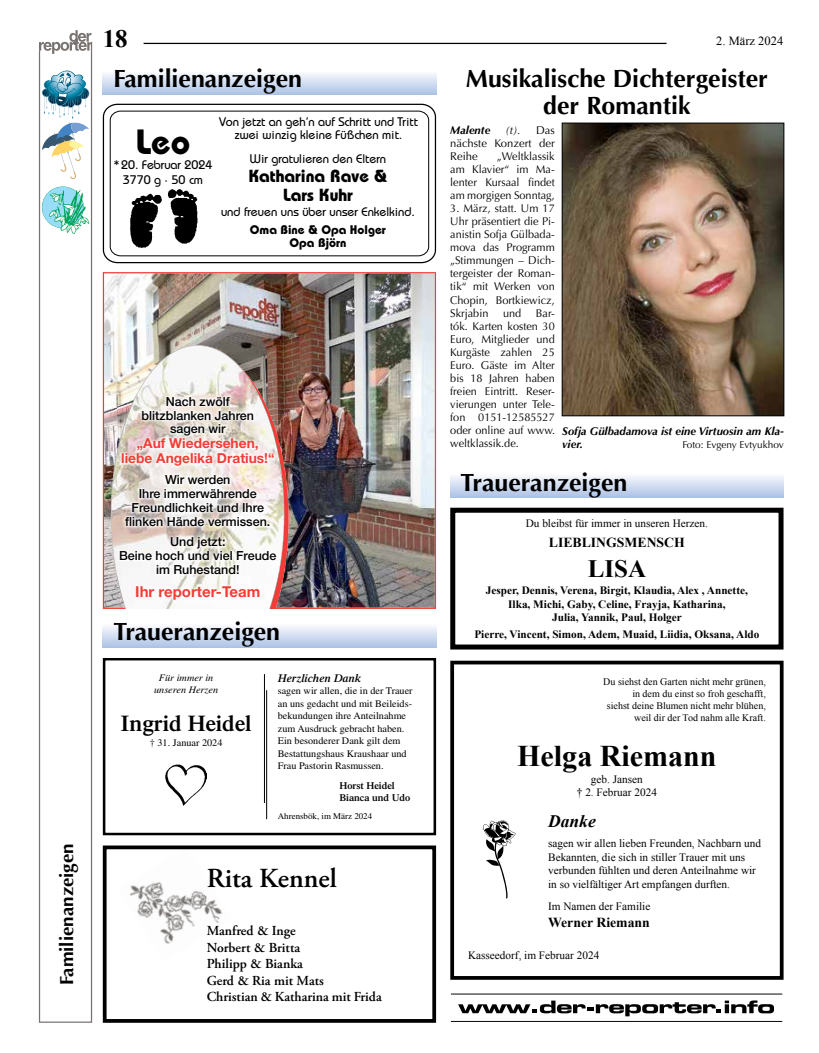
<style>
.page{position:relative;width:819px;height:1053px;background:#fff}
.page>*{position:absolute;margin:0;border:0;box-sizing:border-box;transform-origin:0 0}
.t1{font:700 35px "Bauhaus";color:#000}
.t2{font:700 30px "Times New Roman";color:#000}
.t3{font:600 27.5px "Adobe Garamond Pro";color:#000}
.t4{font:700 25px/27.5px "Optima";color:#000;text-align:center}
.t5{font:700 25px "Times New Roman";color:#000}
.t6{font:600 22.5px "Times LT Std";color:#000}
.t7{font:700 18.75px "Optima";color:#000}
.t8{font:700 17.5px/18.8px "Bauhaus";color:#000;text-align:center}
.t9{font:italic 700 17.5px "Times New Roman";color:#000}
.t10{font:700 15px "Helvetica Neue";color:#f13d37}
.t11{font:600 13.75px/16.5px "Adobe Garamond Pro";color:#000}
.t12{font:700 13.75px/15px "Helvetica Neue";color:#f13d37;text-align:center}
.t13{font:700 13.75px "Times New Roman";color:#000}
.t14{font:500 12.5px/13.8px "Bauhaus";color:#000;text-align:center}
.t15{font:500 12.5px/13.8px "Helvetica Neue";color:#000;text-align:center}
.t16{font:12.5px "Times New Roman";color:#000}
.t17{font:700 12.5px "Bauhaus";color:#000}
.t18{font:11.25px/13px "Optima";color:#000;text-align:justify}
.t19{font:11.25px/13.5px "Times New Roman";color:#000;text-align:center}
.t20{font:700 11.25px/13.5px "Times New Roman";color:#000;text-align:center}
.t21{font:italic 700 11.25px/13px "Optima";color:#000}
.t22{font:italic 600 11.25px "Times LT Std";color:#000}
.t23{font:italic 11.25px "Optima";color:#000}
.t24{font:10px/12.5px "Times LT Std";color:#000}
.t25{font:10px/12px "Times New Roman";color:#000;text-align:right}
.t26{font:italic 10px/12px "Times LT Std";color:#000;text-align:center}
.t27{font:600 10px/12.5px "Times LT Std";color:#000}
.t28{font:10px "Optima";color:#000}
.t29{font:8.75px "Times LT Std";color:#000}
.s1{font-weight:700}
</style>
<div class="page">
<hr style="left:144px;top:43px;width:522px;height:1px;background:#000">
<img style="left:130px;top:882px;width:92px;height:62px">
<div style="left:103px;top:845px;width:333px;height:177px;border:4px solid #000"></div>
<div style="left:450px;top:660px;width:333px;height:319px;border:4px solid #000"></div>
<svg style="left:482px;top:820px;width:33px;height:78px"></svg>
<div style="left:103px;top:658px;width:333px;height:177px;border:3px solid #000"></div>
<hr style="left:264px;top:674px;width:1px;height:129px;background:#000">
<hr style="left:266px;top:690px;width:1px;height:129px;background:#000">
<img style="left:166px;top:764px;width:40px;height:41px">
<div style="left:103px;top:104px;width:333px;height:159px;border:1px solid #000;border-radius:13px"></div>
<svg style="left:110px;top:110px;width:319px;height:146px"></svg>
<img style="left:127px;top:188px;width:72px;height:61px">
<div style="left:450px;top:507px;width:333px;height:142px;border:5px solid #000"></div>
<img style="left:103px;top:272px;width:333px;height:337px">
<svg style="left:284px;top:350px;width:4px;height:259px"></svg>
<img style="left:111px;top:345px;width:173px;height:264px">
<img style="left:117px;top:394px;width:162px;height:209px">
<img style="left:117px;top:452px;width:20px;height:1px">
<img style="left:117px;top:394px;width:20px;height:58px">
<img style="left:271px;top:572px;width:8px;height:31px">
<img style="left:272px;top:574px;width:7px;height:29px">
<img style="left:117px;top:576px;width:7px;height:27px">
<img style="left:117px;top:577px;width:6px;height:26px">
<svg style="left:39px;top:54px;width:53px;height:968px"></svg>
<svg style="left:39px;top:30px;width:53px;height:24px"></svg>
<svg style="left:42px;top:186px;width:47px;height:48px"></svg>
<svg style="left:42px;top:71px;width:47px;height:108px"></svg>
<svg style="left:103px;top:73px;width:333px;height:22px;background:#cfdcf0"></svg>
<div style="left:103px;top:623px;width:333px;height:24px;background:linear-gradient(to bottom,#fefeff,#b2c6e7)"></div>
<svg style="left:450px;top:476px;width:333px;height:21px;background:#d0dcf0"></svg>
<img style="left:564px;top:125px;width:218px;height:289px">
<div style="left:562px;top:123px;width:222px;height:293px;border:1px solid #000"></div>
<hr style="left:451px;top:993px;width:331px;height:1px;background:#000">
<hr style="left:451px;top:1020px;width:331px;height:1px;background:#000">
<svg style="left:458px;top:1000px;width:316px;height:16px"></svg>
<p class="t7" style="left:56px;top:985px;width:143px;rotate:-90deg">Familienanzeigen</p>
<p class="t5" style="left:103px;top:21px;width:26px">18</p>
<p class="t16" style="left:716px;top:32px;width:68px">2. März 2024</p>
<p class="t4" style="left:113px;top:65px;width:190px">Familienanzeigen</p>
<p class="t14" style="left:219px;top:114px;width:200px">Von jetzt an geh’n auf Schritt und Tritt zwei winzig kleine Füßchen mit.</p>
<p class="t1" style="left:136px;top:120px;width:56px">Leo</p>
<p class="t14" style="left:113px;top:157px;width:100px;line-height:15px">*20. Februar 2024<br>3770 g · 50 cm</p>
<p class="t14" style="left:250px;top:152px;width:138px">Wir gratulieren den Eltern</p>
<p class="t8" style="left:248px;top:166px;width:141px">Katharina Rave &amp;<br>Lars Kuhr</p>
<p class="t14" style="left:221px;top:203px;width:195px;line-height:17.2px">und freuen uns über unser Enkelkind.<br><span class="s1">Oma Bine &amp; Opa Holger</span></p>
<p class="t17" style="left:289px;top:235px;width:58px">Opa Björn</p>
<p class="t15" style="left:142px;top:394px;width:114px">Nach zwölf blitzblanken Jahren sagen wir</p>
<p class="t12" style="left:121px;top:435px;width:155px">„Auf Wiedersehen, liebe Angelika Dratius!“</p>
<p class="t15" style="left:125px;top:473px;width:146px">Wir werden<br>Ihre immerwährende<br>Freundlichkeit und Ihre flinken Hände vermissen.</p>
<p class="t15" style="left:119px;top:535px;width:159px">Und jetzt:<br>Beine hoch und viel Freude im Ruhestand!</p>
<p class="t10" style="left:135px;top:582px;width:126px">Ihr reporter-Team</p>
<p class="t4" style="left:113px;top:617px;width:168px">Traueranzeigen</p>
<p class="t26" style="left:154px;top:671px;width:66px">Für immer in unseren Herzen</p>
<p class="t6" style="left:121px;top:709px;width:132px">Ingrid Heidel</p>
<p class="t24" style="left:150px;top:736px;width:74px">† 31. Januar 2024</p>
<p class="t22" style="left:278px;top:671px;width:85px">Herzlichen Dank</p>
<p class="t24" style="left:278px;top:684px;width:136px">sagen wir allen, die in der Trauer an uns gedacht und mit Beileids&shy;bekundungen ihre Anteilnahme zum Ausdruck gebracht haben.<br>Ein besonderer Dank gilt dem<br>Bestattungshaus Kraushaar und<br>Frau Pastorin Rasmussen.</p>
<p class="t27" style="left:339px;top:778px;width:72px">Horst Heidel<br>Bianca und Udo</p>
<p class="t29" style="left:278px;top:811px;width:96px">Ahrensbök, im März 2024</p>
<p class="t3" style="left:207px;top:862px;width:132px">Rita Kennel</p>
<p class="t11" style="left:207px;top:922px;width:177px">Manfred &amp; Inge<br>Norbert &amp; Britta<br>Philipp &amp; Bianka<br>Gerd &amp; Ria mit Mats<br>Christian &amp; Katharina mit Frida</p>
<p class="t4" style="left:466px;top:65px;width:303px">Musikalische Dichtergeister der Romantik</p>
<p class="t21" style="left:450px;top:123px;width:42px">Malente</p>
<p class="t23" style="left:505px;top:123px;width:17px">(t).</p>
<p class="t18" style="left:450px;top:123px;width:106px;text-indent:86px">Das nächste Konzert der Reihe</p>
<p class="t18" style="left:450px;top:149px;width:106px;text-indent:47px">„Weltklassik am Klavier“ im Ma&shy;lenter Kursaal findet am morgigen Sonntag,</p>
<p class="t18" style="left:450px;top:202px;width:106px">3. März, statt. Um 17<br>Uhr präsentiert die Pi&shy;anistin Sofja Gülbada&shy;mova das Programm „Stimmungen – Dich&shy;tergeister der Roman&shy;tik“ mit Werken von Chopin, Bortkiewicz, Skrjabin</p>
<p class="t18" style="left:503px;top:306px;width:20px">und</p>
<p class="t18" style="left:450px;top:306px;width:106px;text-indent:86px">Bar&shy;tók. Karten kosten 30<br>Euro, Mitglieder und Kurgäste zahlen 25<br>Euro. Gäste im Alter bis 18 Jahren haben freien Eintritt. Reser&shy;vierungen unter Tele&shy;fon 0151-12585527 oder online auf www. weltklassik.de.</p>
<p class="t21" style="left:562px;top:424px;width:223px">Sofja Gülbadamova ist eine Virtuosin am Kla&shy;vier.</p>
<p class="t28" style="left:682px;top:438px;width:103px">Foto: Evgeny Evtyukhov</p>
<p class="t4" style="left:460px;top:468px;width:168px">Traueranzeigen</p>
<p class="t19" style="left:525px;top:516px;width:184px">Du bleibst für immer in unseren Herzen.</p>
<p class="t13" style="left:549px;top:533px;width:138px">LIEBLINGSMENSCH</p>
<p class="t5" style="left:587px;top:551px;width:60px">LISA</p>
<p class="t20" style="left:486px;top:583px;width:263px">Jesper, Dennis, Verena, Birgit, Klaudia, Alex , Annette,<br>Ilka, Michi, Gaby, Celine, Frayja, Katharina,<br>Julia, Yannik, Paul, Holger</p>
<p class="t20" style="left:474px;top:627px;width:286px">Pierre, Vincent, Simon, Adem, Muaid, Liidia, Oksana, Aldo</p>
<p class="t25" style="left:603px;top:675px;width:164px">Du siehst den Garten nicht mehr grünen, in dem du einst so froh geschafft,<br>siehst deine Blumen nicht mehr blühen, weil dir der Tod nahm alle Kraft.</p>
<p class="t2" style="left:517px;top:735px;width:201px">Helga Riemann</p>
<p class="t19" style="left:577px;top:772px;width:81px">geb. Jansen<br>† 2. Februar 2024</p>
<p class="t9" style="left:548px;top:809px;width:49px">Danke</p>
<p class="t19" style="left:548px;top:836px;width:214px;text-align:left">sagen wir allen lieben Freunden, Nachbarn und Bekannten, die sich in stiller Trauer mit uns verbunden fühlten und deren Anteilnahme wir in so vielfältiger Art empfangen durften.</p>
<p class="t19" style="left:548px;top:899px;width:104px">Im Namen der Familie</p>
<p class="t13" style="left:548px;top:912px;width:103px">Werner Riemann</p>
<p class="t19" style="left:468px;top:948px;width:133px">Kasseedorf, im Februar 2024</p>
</div>
